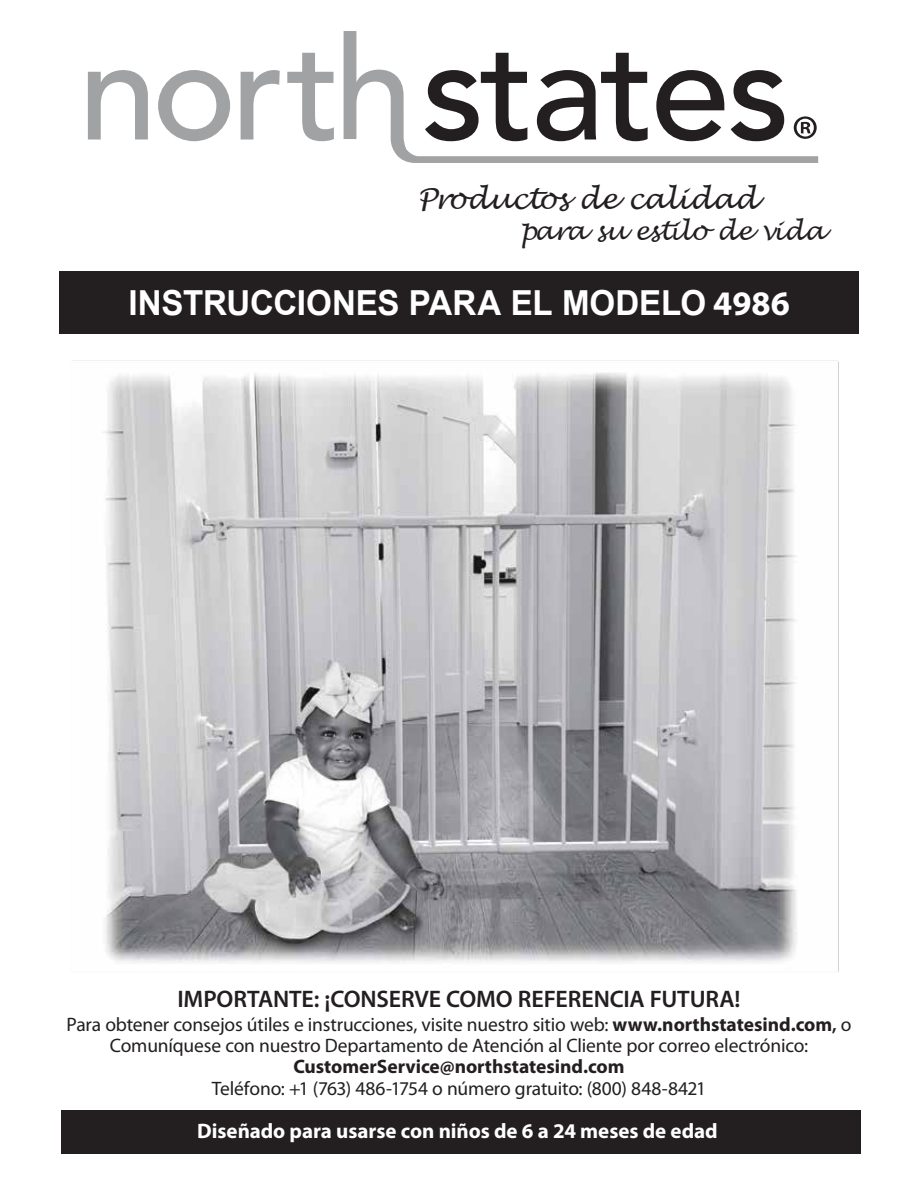
<style>
.page{position:relative;width:918px;height:1188px;background:#fff}
.page>*{position:absolute;margin:0;border:0;box-sizing:border-box;transform-origin:0 0}
.t1{font:700 34.5px "Arial";letter-spacing:-.005em;color:#fff;scale:.96 1}
.t2{font:italic 28.65px "Lucida Handwriting";letter-spacing:-.005em;color:#231f20}
.t3{font:italic 25.8px "Lucida Handwriting";letter-spacing:-.015em;color:#231f20}
.t4{font:600 24px "Myriad Pro";letter-spacing:-.005em;color:#231f20}
.t5{font:700 21px "Myriad Pro";letter-spacing:-.005em;color:#fff}
.t6{font:19.5px/21px "Myriad Pro";letter-spacing:-.01em;color:#231f20;text-align:center}
.t7{font:700 19.5px "Myriad Pro";letter-spacing:-.005em;color:#231f20}
.s1{font-family:"Myriad Pro"}
.s2{font-weight:700}
.s3{font-weight:600}
</style>
<div class="page">
<img style="left:72px;top:360px;width:767px;height:612px">
<svg style="left:88px;top:70px;width:60px;height:70px"></svg>
<svg style="left:158px;top:70px;width:72px;height:71px"></svg>
<svg style="left:241px;top:70px;width:39px;height:70px"></svg>
<svg style="left:287px;top:53px;width:47px;height:88px"></svg>
<svg style="left:344px;top:31px;width:474px;height:132px"></svg>
<svg style="left:794px;top:116px;width:23px;height:23px"></svg>
<div style="left:62px;top:1110px;width:799px;height:43px;background:#231f20"></div>
<div style="left:60px;top:272px;width:799px;height:62px;background:#231f20"></div>
<h2 class="t2" style="left:417px;top:182px;width:342px">Productos de calidad</h2>
<h3 class="t3" style="left:521px;top:215px;width:306px">para su estilo de vida</h3>
<h1 class="t1" style="left:129px;top:280px;width:690px">INSTRUCCIONES PARA EL MODELO <span class="s1">4986</span></h1>
<p class="t4" style="left:177px;top:983px;width:565px">IMPORTANTE: ¡CONSERVE COMO REFERENCIA FUTURA!</p>
<p class="t6" style="left:66px;top:1013px;width:787px">Para obtener consejos útiles e instrucciones, visite nuestro sitio web: <span class="s2">www.northstatesind.com</span><span class="s3">,</span> o<br>Comuníquese con nuestro Departamento de Atención al Cliente por correo electrónico:</p>
<p class="t7" style="left:293px;top:1053px;width:333px">CustomerService@northstatesind.com</p>
<p class="t6" style="left:212px;top:1077px;width:496px">Teléfono: +1 (763) 486-1754 o número gratuito: (800) 848-8421</p>
<p class="t5" style="left:197px;top:1117px;width:522px">Diseñado para usarse con niños de 6 a 24 meses de edad</p>
</div>
